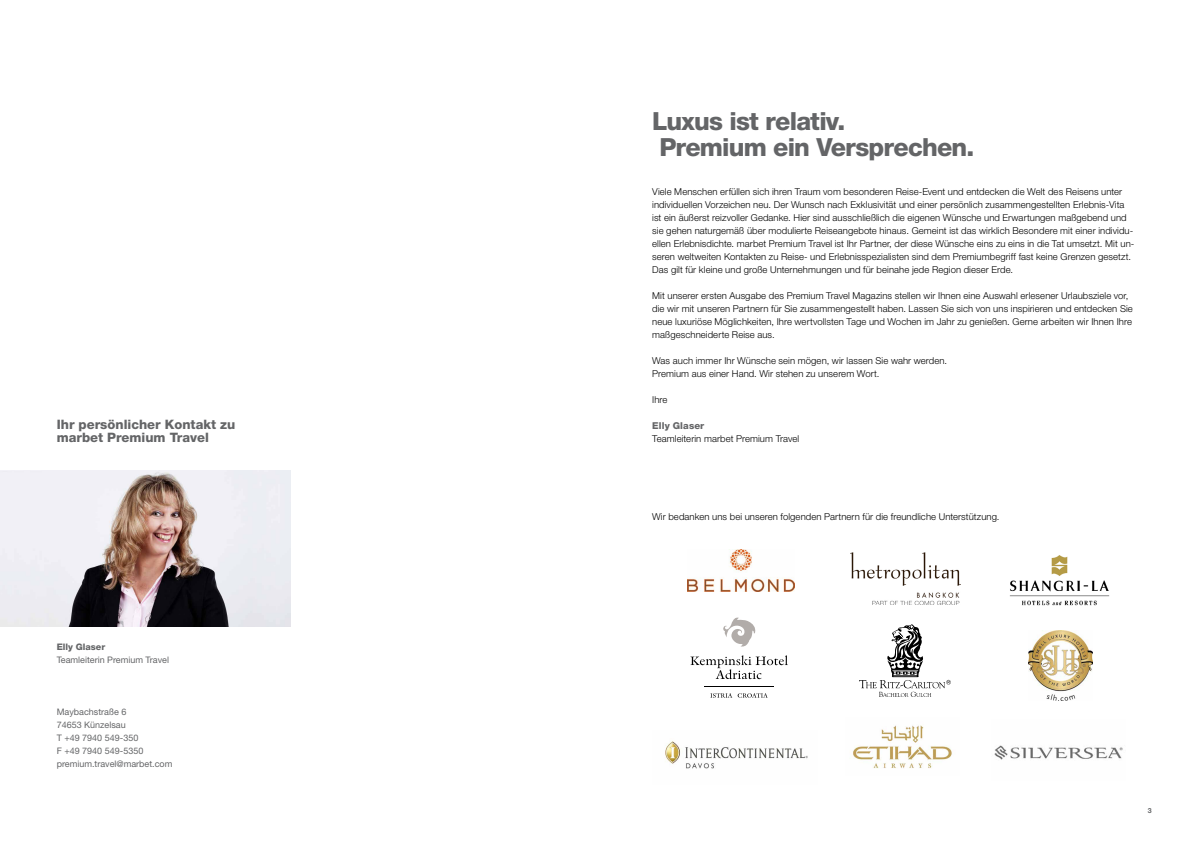
<style>
.page{position:relative;width:1191px;height:842px;background:#fff}
.page>*{position:absolute;margin:0;border:0;box-sizing:border-box;transform-origin:0 0}
.t1{font:800 25px/26px "Helvetica Neue LT Pro";letter-spacing:-.03em;color:#646567}
.t2{font:800 13px/13px "Helvetica Neue LT Pro";color:#646567}
.t3{font:300 9.5px/13px "Helvetica Neue LT Pro";letter-spacing:.01em;color:#000}
.t4{font:800 9.5px "Helvetica Neue LT Pro";letter-spacing:.01em;color:#646567}
.t5{font:9px/13px "Helvetica Neue LT Pro";color:#646567}
.t6{font:800 9px "Helvetica Neue LT Pro";color:#646567}
.t7{font:700 7px "Helvetica Neue LT Pro";color:#646567}
</style>
<div class="page">
<img style="left:687px;top:550px;width:107px;height:42px">
<img style="left:1028px;top:630px;width:64px;height:70px">
<svg style="left:690px;top:655px;width:98px;height:24px"></svg>
<svg style="left:710px;top:693px;width:57px;height:5px"></svg>
<hr style="left:704px;top:686px;width:69px;height:1px;background:#000">
<svg style="left:723px;top:618px;width:33px;height:29px"></svg>
<img style="left:850px;top:552px;width:110px;height:52px">
<img style="left:665px;top:741px;width:143px;height:28px">
<img style="left:853px;top:725px;width:99px;height:44px">
<img style="left:1009px;top:555px;width:101px;height:51px">
<img style="left:994px;top:745px;width:129px;height:15px">
<svg style="left:859px;top:624px;width:92px;height:73px"></svg>
<img style="left:0;top:470px;width:291px;height:157px">
<h2 class="t2" style="left:57px;top:418px;width:180px">Ihr persönlicher Kontakt zu marbet Premium Travel</h2>
<p class="t6" style="left:57px;top:641px;width:50px">Elly Glaser</p>
<p class="t5" style="left:57px;top:653px;width:114px">Teamleiterin Premium Travel</p>
<p class="t5" style="left:57px;top:705px;width:117px">Maybachstraße 6<br>74653 Künzelsau<br>T +49 7940 549-350<br>F +49 7940 549-5350 premium.travel@marbet.com</p>
<h1 class="t1" style="left:652px;top:108px;width:324px">Luxus ist relativ.<br>Premium ein Versprechen.</h1>
<p class="t3" style="left:652px;top:185px;width:483px">Viele Menschen erfüllen sich ihren Traum vom besonderen Reise-Event und entdecken die Welt des Reisens unter individuellen Vorzeichen neu. Der Wunsch nach Exklusivität und einer persönlich zusammengestellten Erlebnis-Vita ist ein äußerst reizvoller Gedanke. Hier sind ausschließlich die eigenen Wünsche und Erwartungen maßgebend und sie gehen naturgemäß über modulierte Reiseangebote hinaus. Gemeint ist das wirklich Besondere mit einer individu&shy;ellen Erlebnisdichte. marbet Premium Travel ist Ihr Partner, der diese Wünsche eins zu eins in die Tat umsetzt. Mit un&shy;seren weltweiten Kontakten zu Reise- und Erlebnisspezialisten sind dem Premiumbegriff fast keine Grenzen gesetzt.<br>Das gilt für kleine und große Unternehmungen und für beinahe jede Region dieser Erde.</p>
<p class="t3" style="left:652px;top:289px;width:482px">Mit unserer ersten Ausgabe des Premium Travel Magazins stellen wir Ihnen eine Auswahl erlesener Urlaubsziele vor, die wir mit unseren Partnern für Sie zusammengestellt haben. Lassen Sie sich von uns inspirieren und entdecken Sie neue luxuriöse Möglichkeiten, Ihre wertvollsten Tage und Wochen im Jahr zu genießen. Gerne arbeiten wir Ihnen Ihre maßgeschneiderte Reise aus.</p>
<p class="t3" style="left:652px;top:354px;width:296px">Was auch immer Ihr Wünsche sein mögen, wir lassen Sie wahr werden.<br>Premium aus einer Hand. Wir stehen zu unserem Wort.</p>
<p class="t3" style="left:652px;top:393px;width:17px">Ihre</p>
<p class="t4" style="left:652px;top:420px;width:54px">Elly Glaser</p>
<p class="t3" style="left:652px;top:432px;width:149px">Teamleiterin marbet Premium Travel</p>
<p class="t3" style="left:652px;top:510px;width:349px">Wir bedanken uns bei unseren folgenden Partnern für die freundliche Unterstützung.</p>
<p class="t7" style="left:1147px;top:806px;width:5px">3</p>
</div>
